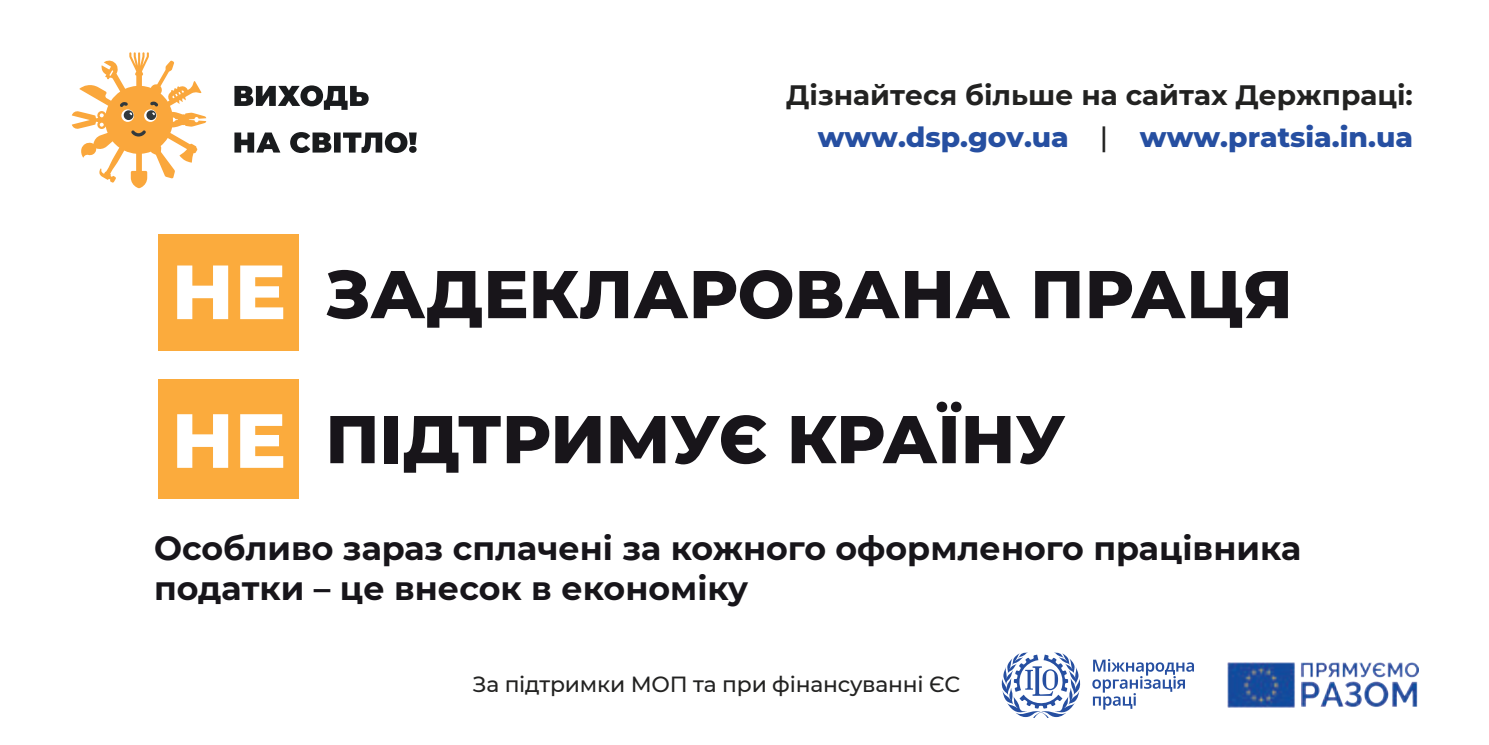
<style>
.page{position:relative;width:1489px;height:745px;background:#fff}
.page>*{position:absolute;margin:0;border:0;box-sizing:border-box;transform-origin:0 0}
.t1{font:800 76.56px/148.6px "Montserrat";color:#fff}
.t2{font:800 67.38px/144.8px "Montserrat";color:#18151a}
.t3{font:700 33.25px/39.9px "Montserrat";color:#17151a}
.t4{font:700 28px/42px "Montserrat";color:#222221;text-align:right}
.t5{font:500 21.88px "Montserrat";letter-spacing:-.01em;color:#222221}
.s1{font-weight:800;color:#264fa1}
.s2{font-weight:500}
</style>
<div class="page">
<div style="left:158px;top:234px;width:140px;height:116px;background:#fbab3d"></div>
<div style="left:158px;top:379px;width:140px;height:119px;background:#fbab3d"></div>
<svg style="left:234px;top:85px;width:182px;height:68px"></svg>
<svg style="left:72px;top:52px;width:134px;height:136px"></svg>
<svg style="left:1001px;top:652px;width:80px;height:65px"></svg>
<svg style="left:1092px;top:659px;width:101px;height:50px"></svg>
<img style="left:1227px;top:662px;width:191px;height:46px">
<p class="t4" style="left:786px;top:72px;width:628px">Дізнайтеся більше на сайтах Держпраці: <span class="s1">www.dsp.gov.ua</span> <span class="s2">|</span> <span class="s1">www.pratsia.in.ua</span></p>
<h1 class="t1" style="left:171px;top:213px;width:116px">НЕ<br>НЕ</h1>
<h2 class="t2" style="left:325px;top:218px;width:969px">ЗАДЕКЛАРОВАНА ПРАЦЯ<br>ПІДТРИМУЄ КРАЇНУ</h2>
<p class="t3" style="left:154px;top:526px;width:1148px">Особливо зараз сплачені за кожного оформленого працівника податки – це внесок в економіку</p>
<p class="t5" style="left:472px;top:668px;width:489px">За підтримки МОП та при фінансуванні ЄС</p>
</div>
